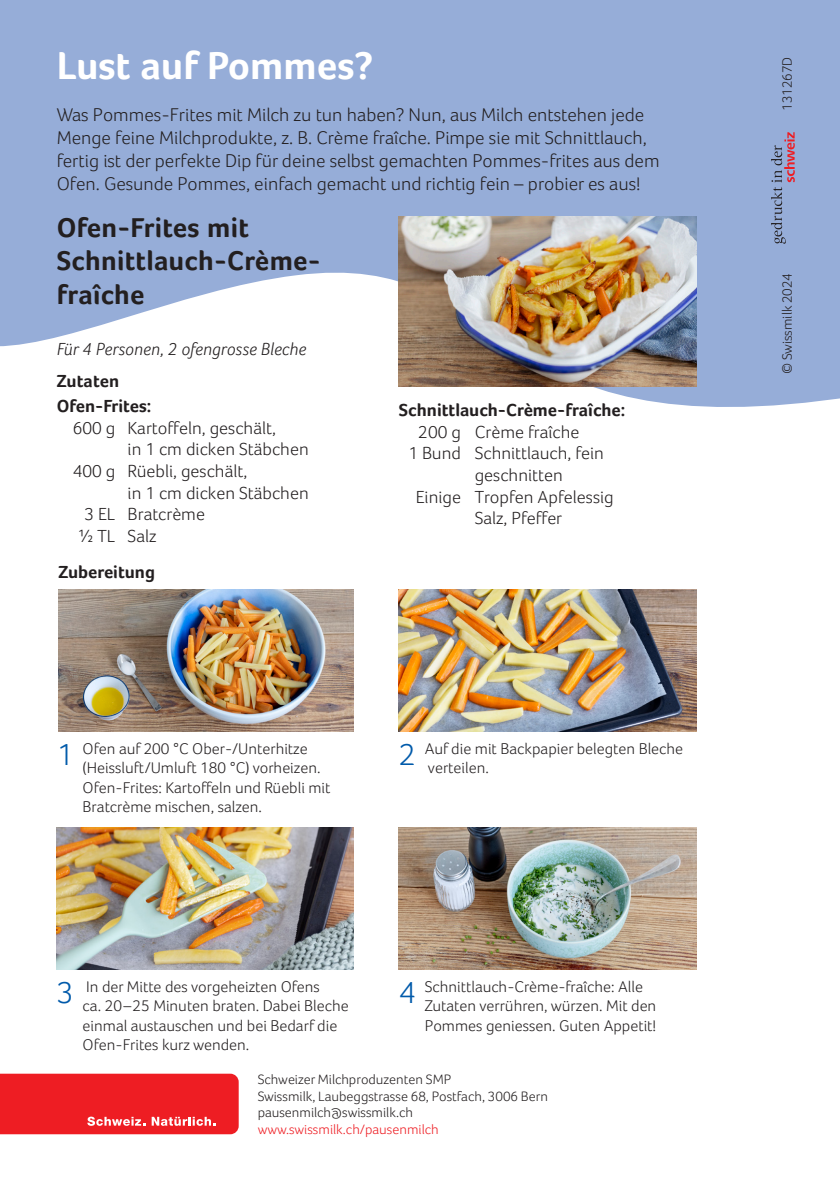
<style>
.page{position:relative;width:840px;height:1191px;background:#fff}
.page>*{position:absolute;margin:0;border:0;box-sizing:border-box;transform-origin:0 0}
.t1{font:700 40px "Foco";color:#fff}
.t2{font:300 31.6px "Foco";color:#015aaa}
.t3{font:700 28px/33.6px "Foco";letter-spacing:.01em;color:#231f20}
.t4{font:300 19px/22.8px "Foco";color:#231f20}
.t5{font:300 18px/21.6px "Foco";color:#231f20}
.t6{font:700 18px "Foco";color:#231f20}
.t7{font:italic 300 18px "Foco";letter-spacing:.01em;color:#231f20}
.t8{font:300 16px/19.2px "Foco";color:#231f20}
.t9{font:300 14px "Foco";color:#231f20}
.t10{font:300 14px "Foco";color:#ee1d23}
</style>
<div class="page">
<svg style="left:0;top:0;width:839px;height:407px;fill:#96add8"></svg>
<svg style="left:770px;top:132px;width:24px;height:112px"></svg>
<img style="left:399px;top:217px;width:296px;height:170px">
<img style="left:399px;top:589px;width:296px;height:142px">
<img style="left:399px;top:827px;width:296px;height:142px">
<img style="left:57px;top:827px;width:297px;height:142px">
<img style="left:58px;top:589px;width:296px;height:142px">
<svg style="left:0;top:1073px;width:238px;height:61px"></svg>
<p class="t1" style="left:57px;top:42px;width:318px">Lust auf Pommes?</p>
<p class="t4" style="left:57px;top:103px;width:591px">Was Pommes-Frites mit Milch zu tun haben? Nun, aus Milch entstehen jede<br>Menge feine Milchprodukte, z. B. Crème fraîche. Pimpe sie mit Schnittlauch,</p>
<p class="t4" style="left:57px;top:149px;width:604px">fertig ist der perfekte Dip für deine selbst gemachten Pommes-frites aus dem<br>Ofen. Gesunde Pommes, einfach gemacht und richtig fein – probier es aus!</p>
<p class="t3" style="left:57px;top:210px;width:265px">Ofen-Frites mit<br>Schnittlauch-Crème&shy;fraîche</p>
<p class="t7" style="left:57px;top:338px;width:251px">Für 4 Personen, 2 ofengrosse Bleche</p>
<p class="t6" style="left:57px;top:370px;width:64px">Zutaten</p>
<p class="t6" style="left:57px;top:395px;width:96px">Ofen-Frites:</p>
<p class="t5" style="left:73px;top:417px;width:205px">600 g Kartoffeln, geschält,</p>
<p class="t5" style="left:73px;top:438px;width:237px;text-indent:55px">in 1 cm dicken Stäbchen<br>400 g Rüebli, geschält,</p>
<p class="t5" style="left:128px;top:481px;width:182px">in 1 cm dicken Stäbchen</p>
<p class="t5" style="left:84px;top:503px;width:122px">3 EL Bratcrème</p>
<p class="t5" style="left:79px;top:525px;width:79px">½ TL Salz</p>
<p class="t6" style="left:58px;top:561px;width:98px">Zubereitung</p>
<p class="t2" style="left:57px;top:736px;width:19px">1</p>
<p class="t8" style="left:83px;top:739px;width:239px">Ofen auf 200 °C Ober-/Unterhitze (Heissluft/Umluft 180 °C) vorheizen.</p>
<p class="t8" style="left:83px;top:777px;width:249px">Ofen-Frites: Kartoffeln und Rüebli mit</p>
<p class="t8" style="left:83px;top:796px;width:181px">Bratcrème mischen, salzen.</p>
<p class="t6" style="left:399px;top:399px;width:228px">Schnittlauch-Crème-fraîche:</p>
<p class="t5" style="left:418px;top:421px;width:162px">200 g Crème fraîche</p>
<p class="t5" style="left:408px;top:442px;width:197px">1 Bund Schnittlauch, fein</p>
<p class="t5" style="left:474px;top:464px;width:89px">geschnitten</p>
<p class="t5" style="left:415px;top:486px;width:199px">Einige Tropfen Apfelessig</p>
<p class="t5" style="left:474px;top:507px;width:89px">Salz, Pfeffer</p>
<p class="t2" style="left:399px;top:736px;width:19px">2</p>
<p class="t8" style="left:424px;top:739px;width:260px">Auf die mit Backpapier belegten Bleche</p>
<p class="t8" style="left:427px;top:758px;width:62px">verteilen.</p>
<p class="t2" style="left:57px;top:974px;width:19px">3</p>
<p class="t8" style="left:86px;top:977px;width:235px">In der Mitte des vorgeheizten Ofens</p>
<p class="t8" style="left:83px;top:996px;width:267px">ca. 20–25 Minuten braten. Dabei Bleche einmal austauschen und bei Bedarf die<br>Ofen-Frites kurz wenden.</p>
<p class="t2" style="left:399px;top:974px;width:19px">4</p>
<p class="t8" style="left:424px;top:977px;width:233px">Schnittlauch-Crème-fraîche: Alle<br>Zutaten verrühren, würzen. Mit den<br>Pommes geniessen. Guten Appetit!</p>
<p class="t9" style="left:257px;top:1071px;width:195px">Schweizer Milchproduzenten SMP</p>
<p class="t9" style="left:257px;top:1087px;width:292px">Swissmilk, Laubeggstrasse 68, Postfach, 3006 Bern</p>
<p class="t9" style="left:257px;top:1104px;width:157px">pausenmilch@swissmilk.ch</p>
<p class="t10" style="left:257px;top:1121px;width:182px">www.swissmilk.ch/pausenmilch</p>
<p class="t9" style="left:778px;top:111px;width:56px;rotate:-90deg">131267D</p>
<p class="t9" style="left:778px;top:374px;width:103px;rotate:-90deg">© Swissmilk 2024</p>
</div>
